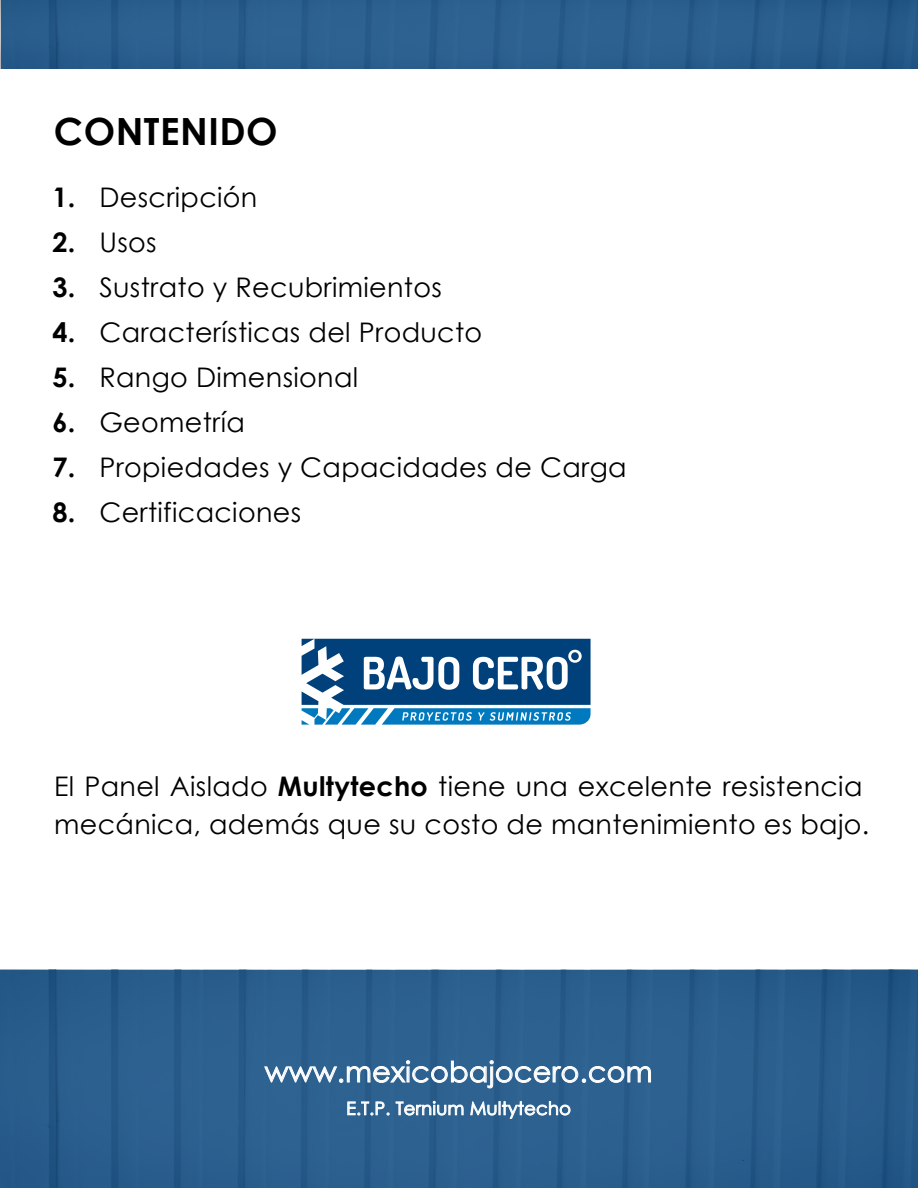
<style>
.page{position:relative;width:918px;height:1188px;background:#fff}
.page>*{position:absolute;margin:0;border:0;box-sizing:border-box;transform-origin:0 0}
.t1{font:700 37.5px "Century Gothic";letter-spacing:.015em;color:#000}
.t2{font:28.5px "Century Gothic";letter-spacing:.015em;color:#fff}
.t3{font:27px/39px "Century Gothic";letter-spacing:.015em;color:#000}
.t4{font:18px "Century Gothic";letter-spacing:.015em;color:#fff}
.s1{font-weight:700}
</style>
<div class="page">
<div style="left:0;top:970px;width:918px;height:218px;background:#2b5f8d"></div>
<svg style="left:302px;top:639px;width:289px;height:86px"></svg>
<div style="left:2px;top:0;width:916px;height:69px;background:#2b5f8e"></div>
<svg style="left:264px;top:1060px;width:387px;height:28px"></svg>
<svg style="left:347px;top:1101px;width:43px;height:14px"></svg>
<svg style="left:396px;top:1101px;width:68px;height:14px"></svg>
<svg style="left:470px;top:1101px;width:100px;height:18px"></svg>
<h1 class="t1" style="left:54px;top:103px;width:225px">CONTENIDO</h1>
<p class="t3" style="left:52px;top:178px;width:206px"><span class="s1">1.</span> Descripción</p>
<p class="t3" style="left:52px;top:223px;width:106px"><span class="s1">2.</span> Usos</p>
<p class="t3" style="left:52px;top:268px;width:391px"><span class="s1">3.</span> Sustrato y Recubrimientos</p>
<p class="t3" style="left:52px;top:313px;width:431px"><span class="s1">4.</span> Características del Producto</p>
<p class="t3" style="left:52px;top:358px;width:307px"><span class="s1">5.</span> Rango Dimensional</p>
<p class="t3" style="left:52px;top:403px;width:194px"><span class="s1">6.</span> Geometría</p>
<p class="t3" style="left:52px;top:448px;width:576px"><span class="s1">7.</span> Propiedades y Capacidades de Carga</p>
<p class="t3" style="left:52px;top:493px;width:250px"><span class="s1">8.</span> Certificaciones</p>
<p class="t3" style="left:54px;top:766px;width:817px">El Panel Aislado <span class="s1">Multytecho</span> tiene una excelente resistencia mecánica, además que su costo de mantenimiento es bajo.</p>
<p class="t2" style="left:265px;top:1052px;width:389px">www.mexicobajocero.com</p>
<p class="t4" style="left:346px;top:1096px;width:226px">E.T.P. Ternium Multytecho</p>
</div>
